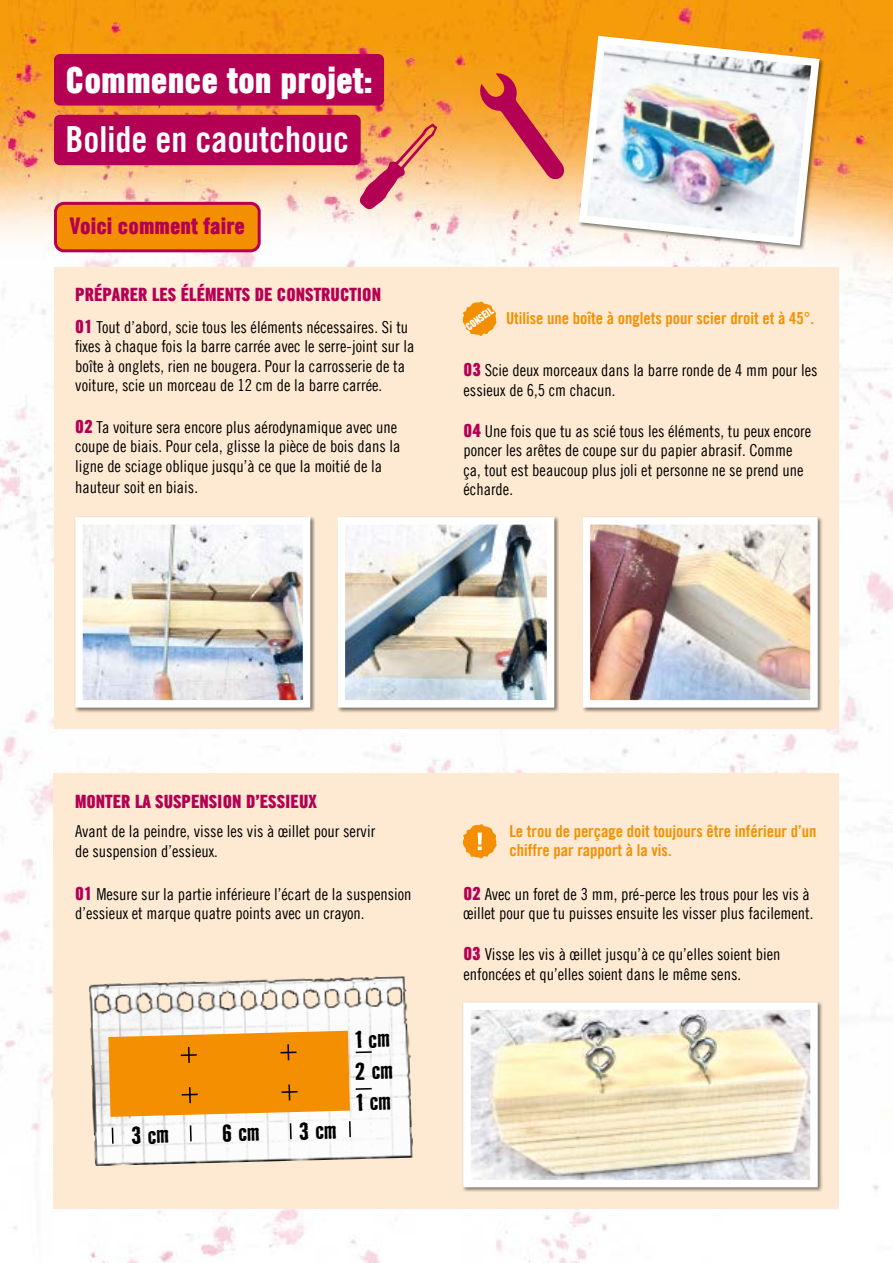
<style>
.page{position:relative;width:893px;height:1263px;background:#fff}
.page>*{position:absolute;margin:0;border:0;box-sizing:border-box;transform-origin:0 0}
.t1{font:36px "Trade Gothic Hornbach Super Bd";color:#fff}
.t2{font:36px "Trade Gothic Hornbach Bd Cn 20";color:#fff}
.t3{font:22.5px "Trade Gothic Hornbach Super Bd";color:#b40054}
.t4{font:700 22.5px/31.3px "Bad House Hornbach";color:#000;text-align:justify}
.t5{font:18px "Trade Gothic Hornbach Super Bd";color:#b40054}
.t6{font:16.5px/19.5px "Trade Gothic Hornbach Cn 18";color:#000}
.t7{font:16.5px/19.5px "Trade Gothic Hornbach Bd Cn 20";color:#f38f00}
.t8{font:10.5px "Trade Gothic Hornbach Super Bd";color:#fff}
.s1{font-family:"Trade Gothic Hornbach Super Bd";font-size:18px;color:#b40054}
</style>
<div class="page">
<img style="left:0;top:0;width:893px;height:1263px">
<div style="left:54px;top:267px;width:785px;height:462px;background:#feead2"></div>
<div style="left:54px;top:773px;width:785px;height:436px;background:#feead2"></div>
<img style="left:89px;top:976px;width:318px;height:69px">
<img style="left:91px;top:1018px;width:322px;height:148px">
<div style="left:54px;top:54px;width:330px;height:52px;background:#b40054;border-radius:6px"></div>
<div style="left:56px;top:203px;width:203px;height:48px;background:#f38f00;border-radius:9px"></div>
<div style="left:54px;top:202px;width:207px;height:50px;border:3px solid #b40054;border-radius:9px"></div>
<div style="left:54px;top:115px;width:307px;height:50px;background:#b40054;border-radius:6px"></div>
<svg style="left:463px;top:824px;width:34px;height:35px"></svg>
<svg style="left:463px;top:301px;width:33px;height:35px"></svg>
<img style="left:575px;top:32px;width:249px;height:218px">
<div style="left:74px;top:516px;width:241px;height:196px;background:#000;opacity:.5"></div>
<img style="left:84px;top:526px;width:217px;height:173px">
<div style="left:75px;top:517px;width:235px;height:191px;border:8px solid #fff"></div>
<div style="left:337px;top:516px;width:222px;height:196px;background:#000;opacity:.5"></div>
<img style="left:347px;top:526px;width:198px;height:173px">
<div style="left:338px;top:517px;width:216px;height:191px;border:8px solid #fff"></div>
<div style="left:582px;top:516px;width:241px;height:196px;background:#000;opacity:.5"></div>
<img style="left:592px;top:526px;width:217px;height:173px">
<div style="left:583px;top:517px;width:235px;height:191px;border:8px solid #fff"></div>
<div style="left:462px;top:1001px;width:360px;height:191px;background:#000;opacity:.5"></div>
<img style="left:472px;top:1011px;width:337px;height:167px">
<div style="left:463px;top:1002px;width:355px;height:185px;border:8px solid #fff"></div>
<svg style="left:476px;top:73px;width:90px;height:107px;background:#e78449"></svg>
<img style="left:359px;top:124px;width:78px;height:86px">
<svg style="left:108px;top:1031px;width:264px;height:113px;background:#f2b257"></svg>
<h1 class="t1" style="left:65px;top:57px;width:309px">Commence ton projet:</h1>
<h1 class="t2" style="left:65px;top:118px;width:285px">Bolide en caoutchouc</h1>
<h2 class="t3" style="left:70px;top:211px;width:177px">Voici comment faire</h2>
<p class="t5" style="left:75px;top:283px;width:307px">PRÉPARER LES ÉLÉMENTS DE CONSTRUCTION</p>
<p class="t6" style="left:75px;top:317px;width:341px"><span class="s1">01</span> Tout d’abord, scie tous les éléments nécessaires. Si tu fixes à chaque fois la barre carrée avec le serre-joint sur la boîte à onglets, rien ne bougera. Pour la carrosserie de ta voiture, scie un morceau de 12 cm de la barre carrée.</p>
<p class="t6" style="left:75px;top:417px;width:327px"><span class="s1">02</span> Ta voiture sera encore plus aérodynamique avec une coupe de biais. Pour cela, glisse la pièce de bois dans la ligne de sciage oblique jusqu’à ce que la moitié de la</p>
<p class="t6" style="left:75px;top:477px;width:124px">hauteur soit en biais.</p>
<p class="t8" style="left:463px;top:323px;width:33px;rotate:-36deg">CONSEIL</p>
<p class="t7" style="left:506px;top:308px;width:309px">Utilise une boîte à onglets pour scier droit et à 45°.</p>
<p class="t6" style="left:463px;top:360px;width:355px"><span class="s1">03</span> Scie deux morceaux dans la barre ronde de 4 mm pour les essieux de 6,5 cm chacun.</p>
<p class="t6" style="left:463px;top:421px;width:349px"><span class="s1">04</span> Une fois que tu as scié tous les éléments, tu peux encore poncer les arêtes de coupe sur du papier abrasif. Comme ça, tout est beaucoup plus joli et personne ne se prend une écharde.</p>
<p class="t5" style="left:75px;top:789px;width:243px">MONTER LA SUSPENSION D’ESSIEUX</p>
<p class="t6" style="left:75px;top:821px;width:302px">Avant de la peindre, visse les vis à œillet pour servir de suspension d’essieux.</p>
<p class="t6" style="left:75px;top:884px;width:338px"><span class="s1">01</span> Mesure sur la partie inférieure l’écart de la suspension d’essieux et marque quatre points avec un crayon.</p>
<p class="t6" style="left:463px;top:884px;width:352px"><span class="s1">02</span> Avec un foret de 3 mm, pré-perce les trous pour les vis à œillet pour que tu puisses ensuite les visser plus facilement.</p>
<p class="t6" style="left:463px;top:945px;width:319px"><span class="s1">03</span> Visse les vis à œillet jusqu’à ce qu’elles soient bien enfoncées et qu’elles soient dans le même sens.</p>
<p class="t7" style="left:510px;top:821px;width:308px">Le trou de perçage doit toujours être inférieur d’un chiffre par rapport à la vis.</p>
<h2 class="t4" style="left:353px;top:1023px;width:40px;rotate:-2deg">1 cm 2 cm 1 cm</h2>
</div>
